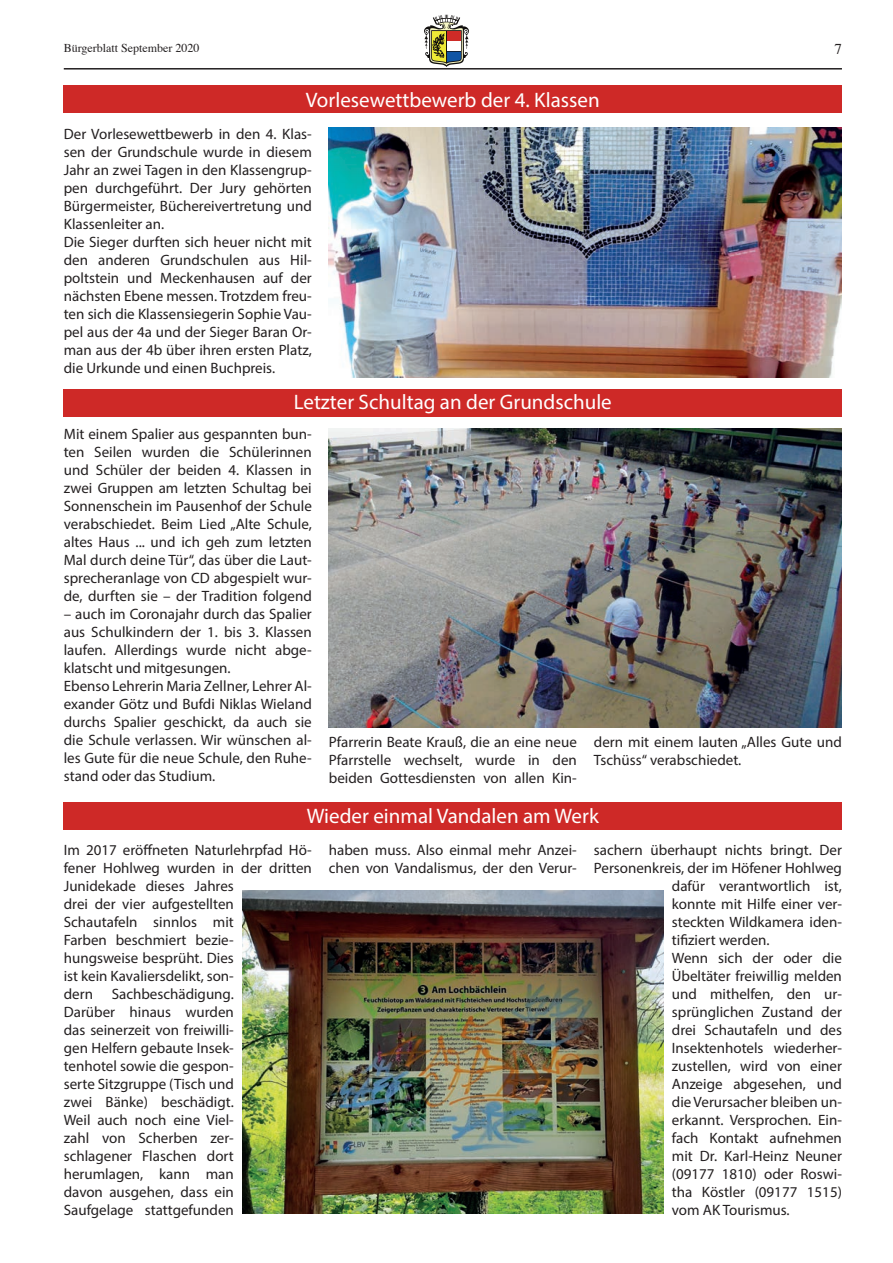
<style>
.page{position:relative;width:893px;height:1263px;background:#fff}
.page>*{position:absolute;margin:0;border:0;box-sizing:border-box;transform-origin:0 0}
.t1{font:21px "Myriad Pro";color:#fff}
.t2{font:15px/18px "Myriad Pro";color:#231f20}
.t3{font:15px "Times";color:#231f20}
.t4{font:12px "Times";color:#231f20}
</style>
<div class="page">
<hr style="left:64px;top:68px;width:778px;height:2px;background:#231f20">
<svg style="left:424px;top:15px;width:45px;height:52px"></svg>
<img style="left:329px;top:128px;width:513px;height:249px">
<img style="left:329px;top:428px;width:513px;height:300px">
<div style="left:64px;top:85px;width:778px;height:28px;background:#ce2927"></div>
<div style="left:64px;top:389px;width:778px;height:28px;background:#ce2927"></div>
<img style="left:242px;top:890px;width:421px;height:323px">
<div style="left:64px;top:802px;width:778px;height:27px;background:#ce2927"></div>
<p class="t4" style="left:64px;top:36px;width:137px">Bürgerblatt September 2020</p>
<p class="t3" style="left:834px;top:35px;width:9px">7</p>
<h1 class="t1" style="left:306px;top:87px;width:295px">Vorlesewettbewerb der 4. Klassen</h1>
<p class="t2" style="left:64px;top:125px;width:250px">Der Vorlesewettbewerb in den 4. Klas&shy;sen der Grundschule wurde in diesem Jahr an zwei Tagen in den Klassengrup&shy;pen durchgeführt. Der Jury gehörten Bürgermeister, Büchereivertretung und Klassenleiter an.<br>Die Sieger durften sich heuer nicht mit den anderen Grundschulen aus Hil&shy;poltstein und Meckenhausen auf der nächsten Ebene messen. Trotzdem freu&shy;ten sich die Klassensiegerin Sophie Vau&shy;pel aus der 4a und der Sieger Baran Or&shy;man aus der 4b über ihren ersten Platz, die Urkunde und einen Buchpreis.</p>
<h1 class="t1" style="left:294px;top:389px;width:319px">Letzter Schultag an der Grundschule</h1>
<p class="t2" style="left:64px;top:425px;width:250px;text-align:justify">Mit einem Spalier aus gespannten bun&shy;ten Seilen wurden die Schülerinnen und Schüler der beiden 4. Klassen in zwei Gruppen am letzten Schultag bei Sonnenschein im Pausenhof der Schule verabschiedet. Beim Lied „Alte Schule, altes Haus ... und ich geh zum letzten Mal durch deine Tür“, das über die Laut&shy;sprecheranlage von CD abgespielt wur&shy;de, durften sie – der Tradition folgend</p>
<p class="t2" style="left:64px;top:605px;width:250px">– auch im Coronajahr durch das Spalier aus Schulkindern der 1. bis 3. Klassen laufen. Allerdings wurde nicht abge&shy;klatscht und mitgesungen.<br>Ebenso Lehrerin Maria Zellner, Lehrer Al&shy;exander Götz und Bufdi Niklas Wieland durchs Spalier geschickt, da auch sie die Schule verlassen. Wir wünschen al&shy;les Gute für die neue Schule, den Ruhe&shy;stand oder das Studium.</p>
<p class="t2" style="left:329px;top:733px;width:250px;text-align:justify">Pfarrerin Beate Krauß, die an eine neue Pfarrstelle wechselt, wurde in den beiden Gottesdiensten von allen Kin-</p>
<p class="t2" style="left:594px;top:733px;width:250px">dern mit einem lauten „Alles Gute und<br>Tschüss“ verabschiedet.</p>
<h1 class="t1" style="left:307px;top:803px;width:294px">Wieder einmal Vandalen am Werk</h1>
<p class="t2" style="left:329px;top:840px;width:250px">haben muss. Also einmal mehr Anzei&shy;chen von Vandalismus, der den Verur-</p>
<p class="t2" style="left:594px;top:840px;width:250px">sachern überhaupt nichts bringt. Der</p>
<p class="t2" style="left:64px;top:840px;width:250px">Im 2017 eröffneten Naturlehrpfad Hö&shy;fener Hohlweg wurden in der dritten<br>Junidekade dieses Jahres<br>drei der vier aufgestellten<br>Schautafeln sinnlos mit<br>Farben beschmiert bezie&shy;hungsweise besprüht. Dies<br>ist kein Kavaliersdelikt, son-<br>dern Sachbeschädigung.<br>Darüber hinaus wurden<br>das seinerzeit von freiwilli-<br>gen Helfern gebaute Insek-<br>tenhotel sowie die gespon-<br>serte Sitzgruppe (Tisch und<br>zwei Bänke) beschädigt.<br>Weil auch noch eine Viel-<br>zahl von Scherben zer-<br>schlagener Flaschen dort herumlagen, kann man<br>davon ausgehen, dass ein<br>Saufgelage stattgefunden</p>
<p class="t2" style="left:594px;top:858px;width:250px">Personenkreis, der im Höfener Hohlweg</p>
<p class="t2" style="left:672px;top:876px;width:172px">dafür verantwortlich ist,</p>
<p class="t2" style="left:672px;top:894px;width:172px">konnte mit Hilfe einer ver-</p>
<p class="t2" style="left:672px;top:912px;width:172px">steckten Wildkamera iden-</p>
<p class="t2" style="left:672px;top:930px;width:99px">tifiziert werden.</p>
<p class="t2" style="left:672px;top:948px;width:172px">Wenn sich der oder die</p>
<p class="t2" style="left:672px;top:966px;width:172px">Übeltäter freiwillig melden</p>
<p class="t2" style="left:672px;top:984px;width:172px">und mithelfen, den ur-</p>
<p class="t2" style="left:672px;top:1002px;width:172px">sprünglichen Zustand der</p>
<p class="t2" style="left:672px;top:1020px;width:172px">drei Schautafeln und des</p>
<p class="t2" style="left:672px;top:1038px;width:172px">Insektenhotels wiederher-</p>
<p class="t2" style="left:672px;top:1056px;width:172px">zustellen, wird von einer</p>
<p class="t2" style="left:672px;top:1074px;width:172px">Anzeige abgesehen, und</p>
<p class="t2" style="left:672px;top:1092px;width:172px">die Verursacher bleiben un-</p>
<p class="t2" style="left:672px;top:1110px;width:172px">erkannt. Versprochen. Ein-</p>
<p class="t2" style="left:672px;top:1128px;width:172px">fach Kontakt aufnehmen</p>
<p class="t2" style="left:672px;top:1146px;width:172px">mit Dr. Karl-Heinz Neuner</p>
<p class="t2" style="left:672px;top:1164px;width:172px">(09177 1810) oder Roswi-</p>
<p class="t2" style="left:672px;top:1182px;width:172px">tha Köstler (09177 1515)</p>
<p class="t2" style="left:672px;top:1200px;width:119px">vom AK Tourismus.</p>
</div>
